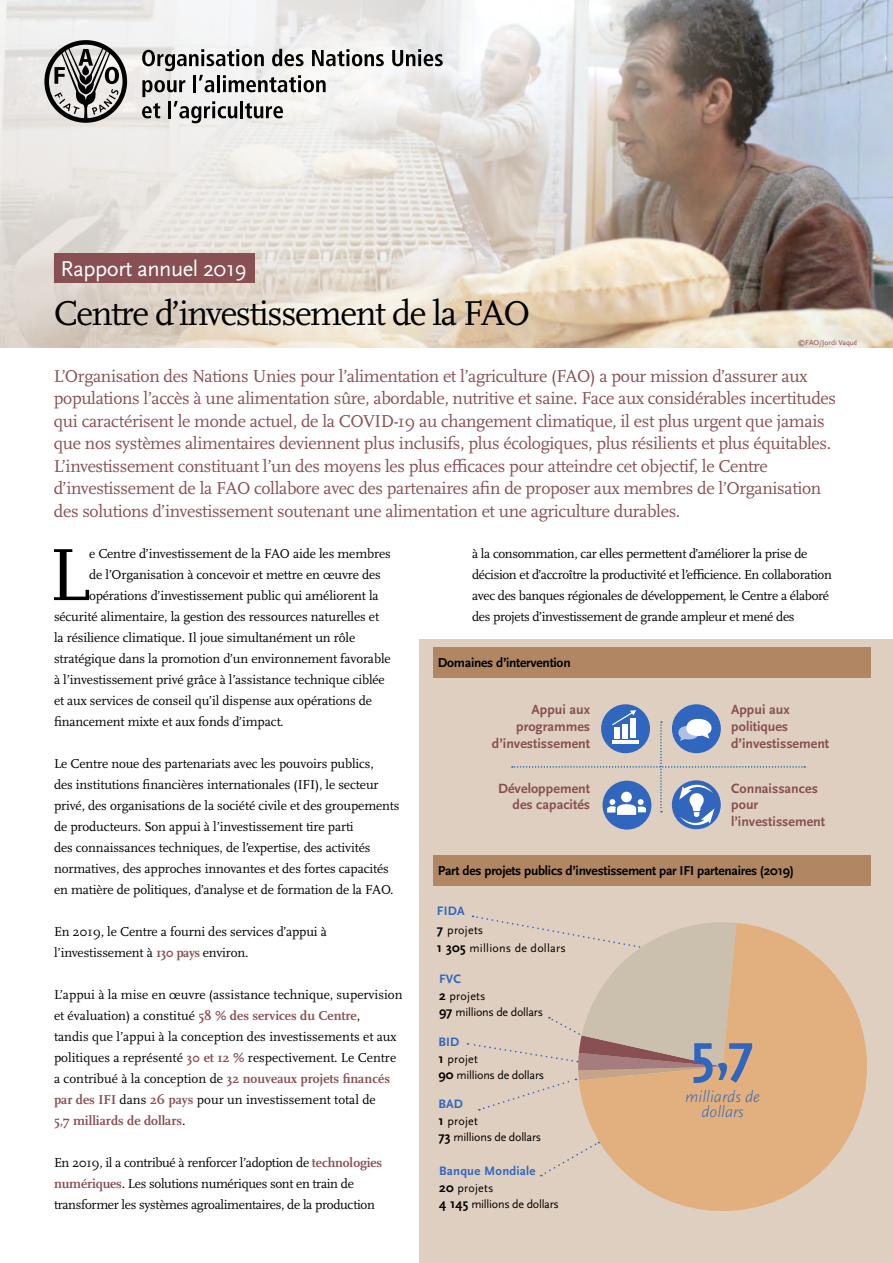
<style>
.page{position:relative;width:893px;height:1263px;background:#fff}
.page>*{position:absolute;margin:0;border:0;box-sizing:border-box;transform-origin:0 0}
.t1{font:77.1px "Scala Pro";color:#000}
.t2{font:700 56.1px "Scala Sans Pro";color:#3066be}
.t3{font:36px "Scala Pro";letter-spacing:-.04em;color:#000}
.t4{font:22.5px "Scala Sans Pro";letter-spacing:-.02em;color:#fff}
.t5{font:18px/22.5px "Scala Pro";letter-spacing:-.02em;color:#885053}
.t6{font:italic 300 16.5px/15px "Scala Sans Pro";color:#3066be;text-align:center}
.t7{font:700 13.95px/16.8px "Scala Sans Pro";color:#885053;text-align:right}
.t8{font:13.5px/21px "Scala Pro";letter-spacing:-.01em;color:#000}
.t9{font:700 13.5px "Scala Sans Pro";letter-spacing:-.02em;color:#000}
.t10{font:700 12.75px "Scala Sans Pro";letter-spacing:.02em;color:#3066be}
.t11{font:12px/16.5px "Scala Sans Pro";letter-spacing:-.02em;color:#000}
.t12{font:12px/18.1px "Scala Sans Pro";letter-spacing:.02em;color:#000}
.t13{font:7.5px "Scala Sans Pro";color:#885053}
.s1{font-weight:700;color:#885053}
.s2{font-weight:700;font-size:13.5px}
</style>
<div class="page">
<img style="left:809px;top:0;width:84px;height:348px">
<div style="left:420px;top:639px;width:473px;height:624px;background:#dfcfc0"></div>
<svg style="left:541px;top:1154px;width:37px;height:22px"></svg>
<div style="left:434px;top:855px;width:437px;height:31px;background:#b08762"></div>
<svg style="left:581px;top:923px;width:286px;height:288px;fill:#e1b07e"></svg>
<svg style="left:467px;top:915px;width:269px;height:195px"></svg>
<div style="left:434px;top:646px;width:437px;height:31px;background:#b08762"></div>
<div style="left:672px;top:704px;width:49px;height:49px;background:#3066be;border-radius:50%"></div>
<div style="left:601px;top:704px;width:49px;height:49px;background:#3066be;border-radius:50%"></div>
<svg style="left:512px;top:710px;width:293px;height:120px"></svg>
<svg style="left:651px;top:0;width:158px;height:348px;background:#96887e"></svg>
<svg style="left:0;top:0;width:651px;height:348px;background:#e4ddd6"></svg>
<svg style="left:44px;top:40px;width:83px;height:83px;background:#989694"></svg>
<svg style="left:392px;top:49px;width:51px;height:17px"></svg>
<svg style="left:142px;top:49px;width:242px;height:74px"></svg>
<div style="left:54px;top:253px;width:201px;height:29px;background:#885053"></div>
<h3 class="t4" style="left:60px;top:256px;width:188px">Rapport annuel 2019</h3>
<h3 class="t3" style="left:54px;top:293px;width:478px">Centre d’investissement de la FAO</h3>
<p class="t13" style="left:798px;top:338px;width:61px">©FAO/Jordi Vaqué</p>
<p class="t5" style="left:54px;top:365px;width:784px">L’Organisation des Nations Unies pour l’alimentation et l’agriculture (FAO) a pour mission d’assurer aux populations l’accès à une alimentation sûre, abordable, nutritive et saine. Face aux considérables incertitudes qui caractérisent le monde actuel, de la COVID-19 au changement climatique, il est plus urgent que jamais que nos systèmes alimentaires deviennent plus inclusifs, plus écologiques, plus résilients et plus équitables.<br>L’investissement constituant l’un des moyens les plus efficaces pour atteindre cet objectif, le Centre d’investissement de la FAO collabore avec des partenaires afin de proposer aux membres de l’Organisation des solutions d’investissement soutenant une alimentation et une agriculture durables.</p>
<h1 class="t1" style="left:49px;top:531px;width:42px">L</h1>
<p class="t8" style="left:89px;top:543px;width:303px">e Centre d’investissement de la FAO aide les membres</p>
<p class="t8" style="left:472px;top:543px;width:361px">à la consommation, car elles permettent d’améliorer la prise de décision et d’accroître la productivité et l’efficience. En collaboration avec des banques régionales de développement, le Centre a élaboré des projets d’investissement de grande ampleur et mené des</p>
<p class="t8" style="left:89px;top:564px;width:293px">de l’Organisation à concevoir et mettre en œuvre des</p>
<p class="t8" style="left:89px;top:585px;width:291px">opérations d’investissement public qui améliorent la</p>
<p class="t8" style="left:54px;top:606px;width:327px">sécurité alimentaire, la gestion des ressources naturelles et</p>
<p class="t8" style="left:54px;top:627px;width:303px">la résilience climatique. Il joue simultanément un rôle</p>
<p class="t8" style="left:54px;top:648px;width:338px">stratégique dans la promotion d’un environnement favorable</p>
<p class="t8" style="left:54px;top:669px;width:332px">à l’investissement privé grâce à l’assistance technique ciblée</p>
<p class="t8" style="left:54px;top:690px;width:320px">et aux services de conseil qu’il dispense aux opérations de</p>
<p class="t8" style="left:54px;top:711px;width:231px">financement mixte et aux fonds d’impact.</p>
<p class="t8" style="left:54px;top:753px;width:347px">Le Centre noue des partenariats avec les pouvoirs publics,<br>des institutions financières internationales (IFI), le secteur privé, des organisations de la société civile et des groupements de producteurs. Son appui à l’investissement tire parti<br>des connaissances techniques, de l’expertise, des activités normatives, des approches innovantes et des fortes capacités en matière de politiques, d’analyse et de formation de la FAO.</p>
<p class="t8" style="left:54px;top:921px;width:274px">En 2019, le Centre a fourni des services d’appui à l’investissement à <span class="s1">130 pays</span> environ.</p>
<p class="t8" style="left:54px;top:984px;width:350px">L’appui à la mise en œuvre (assistance technique, supervision et évaluation) a constitué <span class="s1">58 % des services du Centre</span>,<br>tandis que l’appui à la conception des investissements et aux politiques a représenté <span class="s1">30 et 12 %</span> respectivement. Le Centre a contribué à la conception de <span class="s1">32 nouveaux projets financés par des IFI</span> dans <span class="s1">26 pays</span> pour un investissement total de<br><span class="s1">5,7 milliards de dollars</span>.</p>
<p class="t8" style="left:54px;top:1152px;width:330px">En 2019, il a contribué à renforcer l’adoption de <span class="s1">technologies numériques</span>. Les solutions numériques sont en train de transformer les systèmes agroalimentaires, de la production</p>
<p class="t9" style="left:438px;top:655px;width:134px">Domaines d’intervention</p>
<p class="t7" style="left:492px;top:701px;width:100px">Appui aux programmes d’investissement</p>
<p class="t7" style="left:498px;top:780px;width:94px">Développement des capacités</p>
<p class="t7" style="left:731px;top:780px;width:96px;text-align:left">Connaissances pour l’investissement</p>
<p class="t7" style="left:731px;top:701px;width:100px;text-align:left">Appui aux politiques d’investissement</p>
<p class="t9" style="left:438px;top:863px;width:357px">Part des projets publics d’investissement par IFI partenaires (2019)</p>
<p class="t10" style="left:437px;top:904px;width:29px">FIDA</p>
<p class="t12" style="left:437px;top:920px;width:130px"><span class="s2">7</span> projets<br><span class="s2">1 305</span> millions de dollars</p>
<p class="t10" style="left:439px;top:972px;width:24px">FVC</p>
<p class="t11" style="left:439px;top:988px;width:106px"><span class="s2">2</span> projets<br><span class="s2">97</span> millions de dollars</p>
<p class="t10" style="left:438px;top:1034px;width:22px">BID</p>
<p class="t11" style="left:438px;top:1050px;width:107px"><span class="s2">1</span> projet<br><span class="s2">90</span> millions de dollars</p>
<h2 class="t2" style="left:691px;top:1020px;width:64px">5,7</h2>
<p class="t6" style="left:685px;top:1089px;width:77px">milliards de dollars</p>
<p class="t10" style="left:438px;top:1097px;width:26px">BAD</p>
<p class="t11" style="left:438px;top:1113px;width:104px"><span class="s2">1</span> projet<br><span class="s2">73</span> millions de dollars</p>
<p class="t10" style="left:439px;top:1164px;width:98px">Banque Mondiale</p>
<p class="t11" style="left:439px;top:1179px;width:121px"><span class="s2">20</span> projets<br><span class="s2">4 145</span> millions de dollars</p>
</div>
